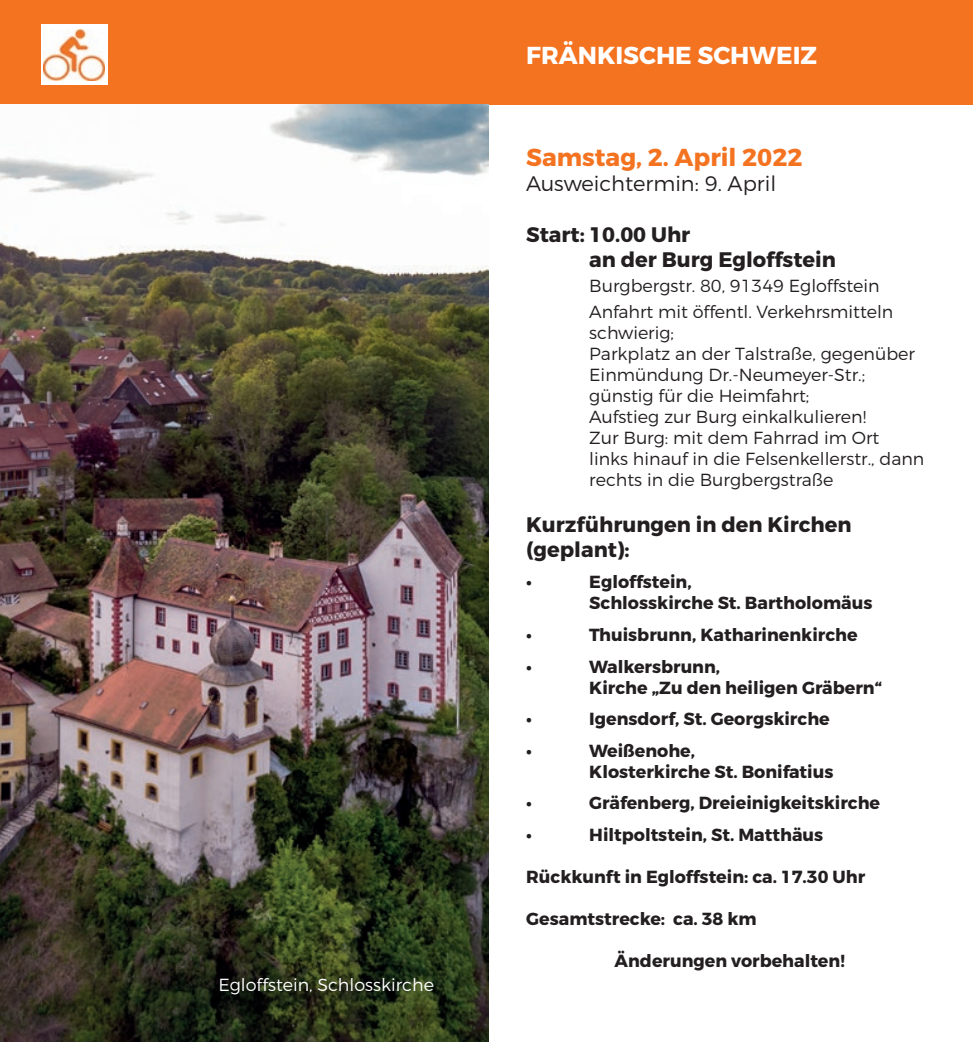
<style>
.page{position:relative;width:973px;height:1042px;background:#fff}
.page>*{position:absolute;margin:0;border:0;box-sizing:border-box;transform-origin:0 0}
.t1{font:700 24.5px "Montserrat";color:#f47321}
.t2{font:700 24.5px "Montserrat";color:#fff}
.t3{font:700 21px/25.2px "Montserrat";color:#231f20}
.t4{font:300 21px "Montserrat";color:#231f20}
.t5{font:700 17.5px/21px "Montserrat";color:#231f20}
.t6{font:300 17.5px/21px "Montserrat";color:#231f20}
.t7{font:300 17.5px "Montserrat";color:#fff}
</style>
<div class="page">
<div style="left:0;top:0;width:972px;height:104px;background:#f47321"></div>
<div style="left:41px;top:24px;width:67px;height:60px;background:#fff"></div>
<img style="left:43px;top:30px;width:61px;height:51px">
<img style="left:0;top:104px;width:488px;height:938px">
<p class="t7" style="left:218px;top:974px;width:217px">Egloffstein, Schlosskirche</p>
<h1 class="t2" style="left:526px;top:40px;width:292px">FRÄNKISCHE SCHWEIZ</h1>
<h1 class="t1" style="left:526px;top:142px;width:278px">Samstag, 2. April 2022</h1>
<p class="t4" style="left:526px;top:171px;width:251px">Ausweichtermin: 9. April</p>
<p class="t3" style="left:589px;top:222px;width:248px;text-indent:-63px">Start: 10.00 Uhr<br>an der Burg Egloffstein</p>
<p class="t6" style="left:589px;top:273px;width:305px;line-height:25.2px">Burgbergstr. 80, 91349 Egloffstein<br>Anfahrt mit öffentl. Verkehrsmitteln</p>
<p class="t6" style="left:589px;top:321px;width:336px">schwierig;<br>Parkplatz an der Talstraße, gegenüber<br>Einmündung Dr.-Neumeyer-Str.; günstig für die Heimfahrt;<br>Aufstieg zur Burg einkalkulieren!<br>Zur Burg: mit dem Fahrrad im Ort<br>links hinauf in die Felsenkellerstr., dann rechts in die Burgbergstraße</p>
<p class="t3" style="left:526px;top:512px;width:327px">Kurzführungen in den Kirchen (geplant):</p>
<p class="t5" style="left:526px;top:572px;width:7px">•</p>
<p class="t5" style="left:589px;top:572px;width:285px">Egloffstein,<br>Schlosskirche St. Bartholomäus</p>
<p class="t5" style="left:526px;top:624px;width:7px">•</p>
<p class="t5" style="left:589px;top:624px;width:270px">Thuisbrunn, Katharinenkirche</p>
<p class="t5" style="left:526px;top:656px;width:7px">•</p>
<p class="t5" style="left:589px;top:656px;width:294px">Walkersbrunn,<br>Kirche „Zu den heiligen Gräbern“</p>
<p class="t5" style="left:526px;top:708px;width:7px">•</p>
<p class="t5" style="left:589px;top:708px;width:242px">Igensdorf, St. Georgskirche</p>
<p class="t5" style="left:526px;top:740px;width:7px">•</p>
<p class="t5" style="left:589px;top:740px;width:245px">Weißenohe,<br>Klosterkirche St. Bonifatius</p>
<p class="t5" style="left:526px;top:792px;width:7px">•</p>
<p class="t5" style="left:589px;top:792px;width:292px">Gräfenberg, Dreieinigkeitskirche</p>
<p class="t5" style="left:526px;top:824px;width:7px">•</p>
<p class="t5" style="left:589px;top:824px;width:235px">Hiltpoltstein, St. Matthäus</p>
<p class="t5" style="left:526px;top:866px;width:340px">Rückkunft in Egloffstein: ca. 17.30 Uhr</p>
<p class="t5" style="left:526px;top:908px;width:232px">Gesamtstrecke: ca. 38 km</p>
<p class="t5" style="left:614px;top:950px;width:232px">Änderungen vorbehalten!</p>
</div>
